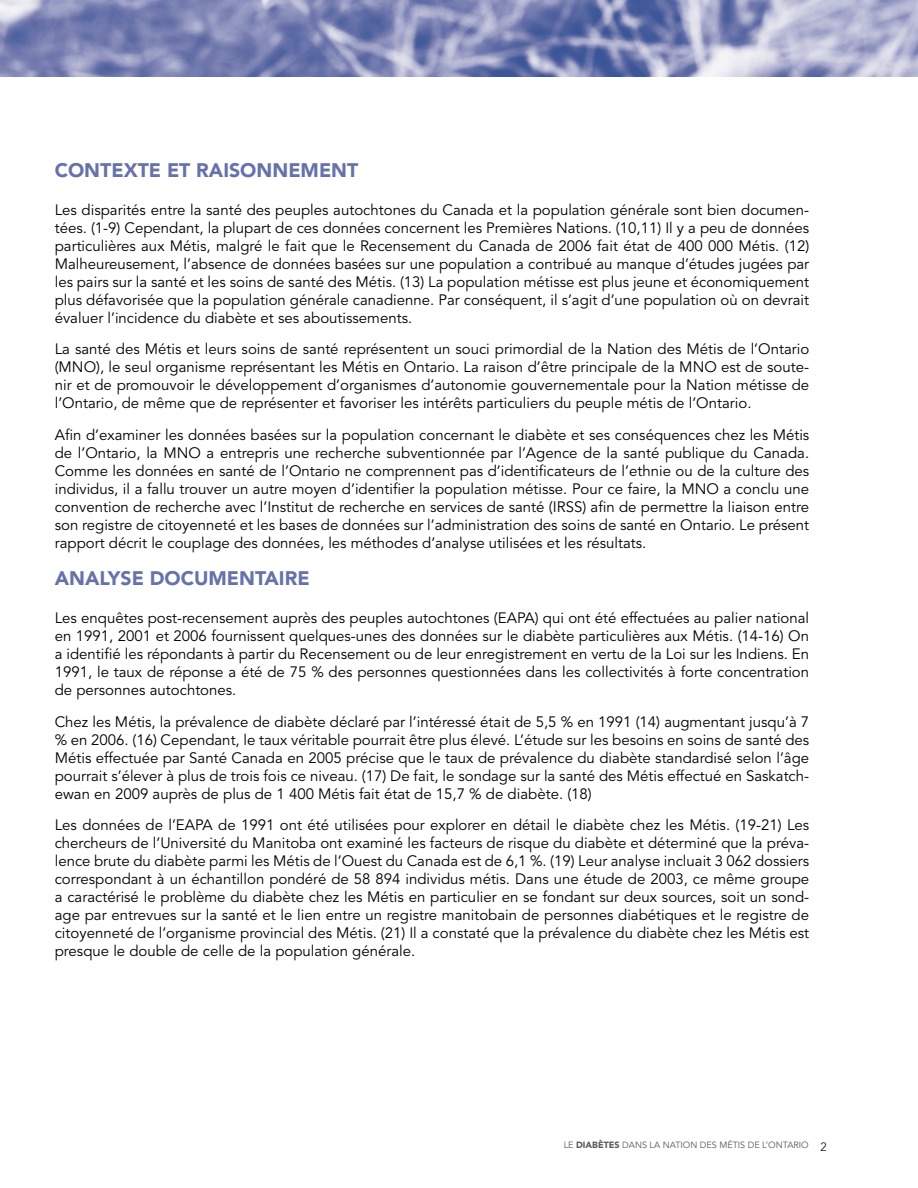
<style>
.page{position:relative;width:918px;height:1188px;background:#fff}
.page>*{position:absolute;margin:0;border:0;box-sizing:border-box;transform-origin:0 0}
.t1{font:900 19.5px "Avenir LT Std";color:#6672a9}
.t2{font:15px/18px "Avenir LT Std";color:#000;text-align:justify}
.t3{font:9px "Avenir LT Std";color:#58595b}
.s1{font-weight:900}
.s2{font-weight:300;font-size:12px;color:#000}
</style>
<div class="page">
<img style="left:0;top:0;width:918px;height:77px">
<h1 class="t1" style="left:55px;top:158px;width:305px">CONTEXTE ET RAISONNEMENT</h1>
<p class="t2" style="left:55px;top:201px;width:756px">Les disparités entre la santé des peuples autochtones du Canada et la population générale sont bien documen&shy;tées. (1-9) Cependant, la plupart de ces données concernent les Premières Nations. (10,11) Il y a peu de données particulières aux Métis, malgré le fait que le Recensement du Canada de 2006 fait état de 400 000 Métis. (12)<br>Malheureusement, l’absence de données basées sur une population a contribué au manque d’études jugées par les pairs sur la santé et les soins de santé des Métis. (13) La population métisse est plus jeune et économiquement plus défavorisée que la population générale canadienne. Par conséquent, il s’agit d’une population où on devrait évaluer l’incidence du diabète et ses aboutissements.</p>
<p class="t2" style="left:55px;top:341px;width:756px">La santé des Métis et leurs soins de santé représentent un souci primordial de la Nation des Métis de l’Ontario (MNO), le seul organisme représentant les Métis en Ontario. La raison d’être principale de la MNO est de soute&shy;nir et de promouvoir le développement d’organismes d’autonomie gouvernementale pour la Nation métisse de l’Ontario, de même que de représenter et favoriser les intérêts particuliers du peuple métis de l’Ontario.</p>
<p class="t2" style="left:55px;top:426px;width:756px">Afin d’examiner les données basées sur la population concernant le diabète et ses conséquences chez les Métis de l’Ontario, la MNO a entrepris une recherche subventionnée par l’Agence de la santé publique du Canada.<br>Comme les données en santé de l’Ontario ne comprennent pas d’identificateurs de l’ethnie ou de la culture des individus, il a fallu trouver un autre moyen d’identifier la population métisse. Pour ce faire, la MNO a conclu une convention de recherche avec l’Institut de recherche en services de santé (IRSS) afin de permettre la liaison entre son registre de citoyenneté et les bases de données sur l’administration des soins de santé en Ontario. Le présent rapport décrit le couplage des données, les méthodes d’analyse utilisées et les résultats.</p>
<h1 class="t1" style="left:55px;top:566px;width:256px">ANALYSE DOCU MENTAIRE</h1>
<p class="t2" style="left:55px;top:609px;width:756px">Les enquêtes post-recensement auprès des peuples autochtones (EAPA) qui ont été effectuées au palier national en 1991, 2001 et 2006 fournissent quelques-unes des données sur le diabète particulières aux Métis. (14-16) On a identifié les répondants à partir du Recensement ou de leur enregistrement en vertu de la Loi sur les Indiens. En 1991, le taux de réponse a été de 75 % des personnes questionnées dans les collectivités à forte concentration de personnes autochtones.</p>
<p class="t2" style="left:55px;top:713px;width:756px">Chez les Métis, la prévalence de diabète déclaré par l’intéressé était de 5,5 % en 1991 (14) augmentant jusqu’à 7 % en 2006. (16) Cependant, le taux véritable pourrait être plus élevé. L’étude sur les besoins en soins de santé des Métis effectuée par Santé Canada en 2005 précise que le taux de prévalence du diabète standardisé selon l’âge pourrait s’élever à plus de trois fois ce niveau. (17) De fait, le sondage sur la santé des Métis effectué en Saskatch&shy;ewan en 2009 auprès de plus de 1 400 Métis fait état de 15,7 % de diabète. (18)</p>
<p class="t2" style="left:55px;top:816px;width:756px">Les données de l’EAPA de 1991 ont été utilisées pour explorer en détail le diabète chez les Métis. (19-21) Les chercheurs de l’Université du Manitoba ont examiné les facteurs de risque du diabète et déterminé que la préva&shy;lence brute du diabète parmi les Métis de l’Ouest du Canada est de 6,1 %. (19) Leur analyse incluait 3 062 dossiers correspondant à un échantillon pondéré de 58 894 individus métis. Dans une étude de 2003, ce même groupe a caractérisé le problème du diabète chez les Métis en particulier en se fondant sur deux sources, soit un sond&shy;age par entrevues sur la santé et le lien entre un registre manitobain de personnes diabétiques et le registre de citoyenneté de l’organisme provincial des Métis. (21) Il a constaté que la prévalence du diabète chez les Métis est presque le double de celle de la population générale.</p>
<p class="t3" style="left:564px;top:1140px;width:264px">LE <span class="s1">DIABÈTES</span> DANS LA NATION DES MÉTIS DE L’ONTARIO <span class="s2">2</span></p>
</div>
